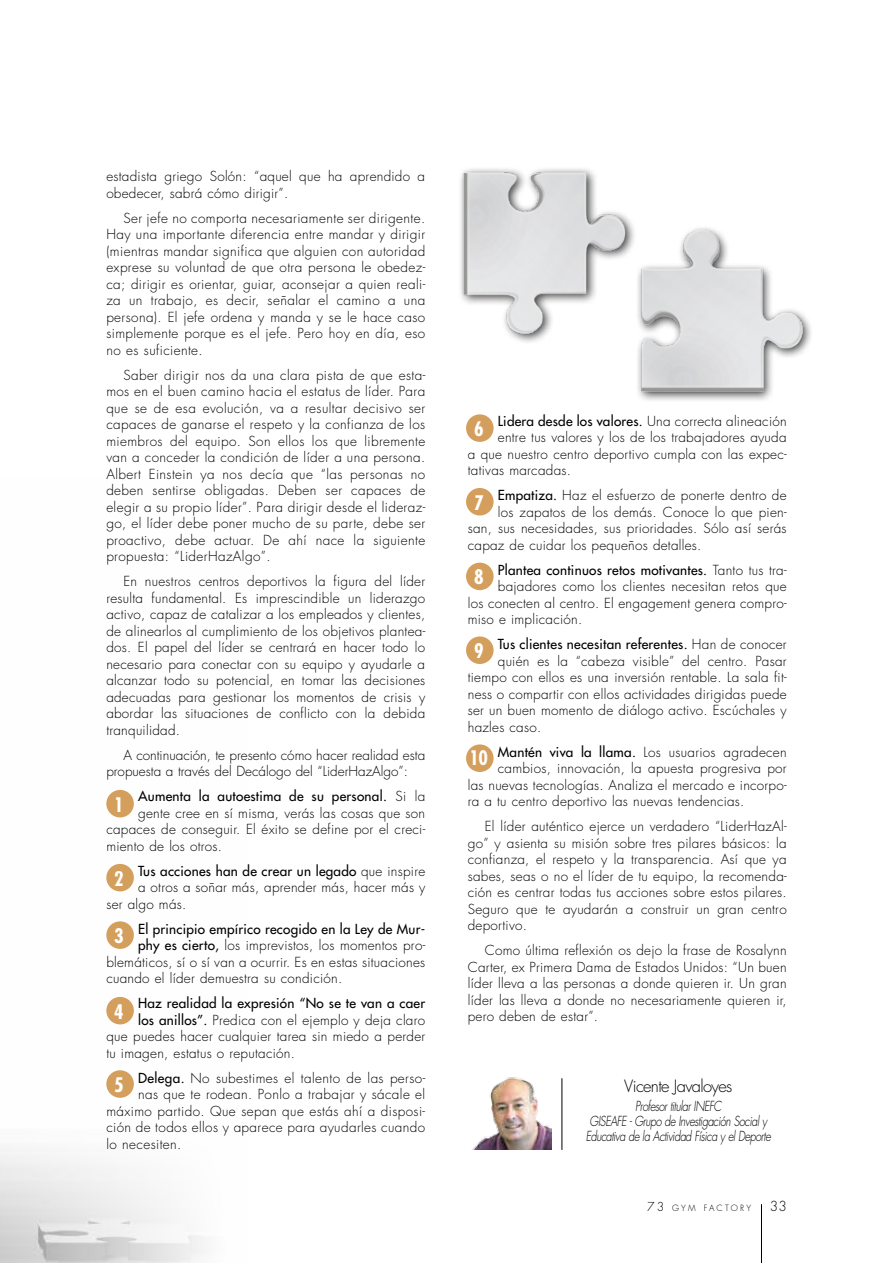
<style>
.page{position:relative;width:893px;height:1263px;background:#fff}
.page>*{position:absolute;margin:0;border:0;box-sizing:border-box;transform-origin:0 0}
.t1{font:700 condensed 19.5px "Futura Std";color:#fff}
.t2{font:300 16.5px "Futura Std";letter-spacing:-.04em;color:#000}
.t3{font:300 13.5px/16.5px "Futura Std";letter-spacing:.02em;color:#000;text-align:justify}
.t4{font:500 13.5px "Futura Std";letter-spacing:.02em;color:#000}
.t5{font:italic 300 13.5px/15px "Futura Std";letter-spacing:-.04em;color:#000;text-align:center;scale:.8 1}
.t6{font:300 13.5px/16.5px "Futura Std";color:#000}
.t7{font:300 8.4px "Futura Std";letter-spacing:.255em;color:#000}
.s1{font-weight:300}
.s2{font-weight:500}
.s3{font-size:12px}
</style>
<div class="page">
<img style="left:0;top:789px;width:205px;height:474px">
<hr style="left:761px;top:1204px;width:1px;height:59px;background:#000">
<hr style="left:562px;top:1078px;width:1px;height:72px;background:#000">
<img style="left:471px;top:1077px;width:81px;height:73px">
<div style="left:458px;top:166px;width:179px;height:178px;background:#000;opacity:.75"></div>
<img style="left:458px;top:166px;width:179px;height:173px">
<img style="left:615px;top:217px;width:193px;height:184px">
<div style="left:106px;top:790px;width:28px;height:27px;background:#d49f5d;border-radius:50%"></div>
<div style="left:106px;top:864px;width:28px;height:27px;background:#d49f5d;border-radius:50%"></div>
<div style="left:106px;top:921px;width:28px;height:28px;background:#d49f5d;border-radius:50%"></div>
<div style="left:106px;top:997px;width:28px;height:27px;background:#d49f5d;border-radius:50%"></div>
<div style="left:106px;top:1070px;width:28px;height:28px;background:#d49f5d;border-radius:50%"></div>
<div style="left:466px;top:414px;width:28px;height:28px;background:#d49f5d;border-radius:50%"></div>
<div style="left:466px;top:488px;width:28px;height:27px;background:#d49f5d;border-radius:50%"></div>
<div style="left:466px;top:563px;width:28px;height:27px;background:#d49f5d;border-radius:50%"></div>
<div style="left:466px;top:636px;width:28px;height:28px;background:#d49f5d;border-radius:50%"></div>
<div style="left:466px;top:744px;width:28px;height:28px;background:#d49f5d;border-radius:50%"></div>
<p class="t3" style="left:106px;top:168px;width:320px">estadista griego Solón: “aquel que ha aprendido a obedecer, sabrá cómo dirigir”.</p>
<p class="t3" style="left:106px;top:210px;width:320px;text-indent:17px">Ser jefe no comporta necesariamente ser dirigente.<br>Hay una importante diferencia entre mandar y dirigir (mientras mandar significa que alguien con autoridad exprese su voluntad de que otra persona le obedez&shy;ca; dirigir es orientar, guiar, aconsejar a quien reali&shy;za un trabajo, es decir, señalar el camino a una persona). El jefe ordena y manda y se le hace caso simplemente porque es el jefe. Pero hoy en día, eso no es suficiente.</p>
<p class="t3" style="left:106px;top:367px;width:320px;text-indent:17px">Saber dirigir nos da una clara pista de que esta&shy;mos en el buen camino hacia el estatus de líder. Para que se de esa evolución, va a resultar decisivo ser capaces de ganarse el respeto y la confianza de los miembros del equipo. Son ellos los que libremente van a conceder la condición de líder a una persona.<br>Albert Einstein ya nos decía que “las personas no deben sentirse obligadas. Deben ser capaces de elegir a su propio líder”. Para dirigir desde el lideraz&shy;go, el líder debe poner mucho de su parte, debe ser proactivo, debe actuar. De ahí nace la siguiente propuesta: “LiderHazAlgo”.</p>
<p class="t3" style="left:106px;top:573px;width:320px;text-indent:17px">En nuestros centros deportivos la figura del líder resulta fundamental. Es imprescindible un liderazgo activo, capaz de catalizar a los empleados y clientes, de alinearlos al cumplimiento de los objetivos plantea&shy;dos. El papel del líder se centrará en hacer todo lo necesario para conectar con su equipo y ayudarle a alcanzar todo su potencial, en tomar las decisiones adecuadas para gestionar los momentos de crisis y abordar las situaciones de conflicto con la debida tranquilidad.</p>
<p class="t6" style="left:106px;top:747px;width:320px;text-indent:17px">A continuación, te presento cómo hacer realidad esta propuesta a través del Decálogo del “LiderHazAlgo”:</p>
<p class="t4" style="left:138px;top:788px;width:289px">Aumenta la autoestima de su personal. <span class="s1">Si la</span></p>
<p class="t3" style="left:138px;top:805px;width:289px">gente cree en sí misma, verás las cosas que son</p>
<p class="t3" style="left:106px;top:821px;width:320px">capaces de conseguir. El éxito se define por el creci-</p>
<p class="t3" style="left:106px;top:838px;width:117px">miento de los otros.</p>
<p class="t4" style="left:138px;top:862px;width:289px">Tus acciones han de crear un legado <span class="s1">que inspire</span></p>
<p class="t3" style="left:138px;top:879px;width:289px">a otros a soñar más, aprender más, hacer más y</p>
<p class="t3" style="left:106px;top:896px;width:82px">ser algo más.</p>
<p class="t4" style="left:138px;top:920px;width:289px">El principio empírico recogido en la Ley de Mur-</p>
<p class="t3" style="left:138px;top:937px;width:289px"><span class="s2">phy es cierto,</span> los imprevistos, los momentos pro-</p>
<p class="t3" style="left:106px;top:954px;width:320px">blemáticos, sí o sí van a ocurrir. Es en estas situaciones</p>
<p class="t3" style="left:106px;top:970px;width:237px">cuando el líder demuestra su condición.</p>
<p class="t4" style="left:138px;top:995px;width:289px">Haz realidad la expresión “No se te van a caer</p>
<p class="t3" style="left:138px;top:1012px;width:289px"><span class="s2">los anillos”.</span> Predica con el ejemplo y deja claro</p>
<p class="t3" style="left:106px;top:1028px;width:320px">que puedes hacer cualquier tarea sin miedo a perder</p>
<p class="t3" style="left:106px;top:1045px;width:190px">tu imagen, estatus o reputación.</p>
<p class="t3" style="left:138px;top:1070px;width:289px"><span class="s2">Delega.</span> No subestimes el talento de las perso-</p>
<p class="t3" style="left:138px;top:1086px;width:289px">nas que te rodean. Ponlo a trabajar y sácale el</p>
<p class="t3" style="left:106px;top:1103px;width:320px">máximo partido. Que sepan que estás ahí a disposi-</p>
<p class="t3" style="left:106px;top:1119px;width:320px">ción de todos ellos y aparece para ayudarles cuando</p>
<p class="t3" style="left:106px;top:1136px;width:77px">lo necesiten.</p>
<h1 class="t1" style="left:114px;top:792px;width:11px">1</h1>
<h1 class="t1" style="left:114px;top:866px;width:11px">2</h1>
<h1 class="t1" style="left:114px;top:924px;width:11px">3</h1>
<h1 class="t1" style="left:114px;top:999px;width:11px">4</h1>
<h1 class="t1" style="left:114px;top:1073px;width:11px">5</h1>
<p class="t4" style="left:498px;top:412px;width:290px">Lidera desde los valores. <span class="s1">Una correcta alineación</span></p>
<p class="t3" style="left:498px;top:429px;width:290px">entre tus valores y los de los trabajadores ayuda</p>
<p class="t3" style="left:468px;top:446px;width:320px">a que nuestro centro deportivo cumpla con las expec-</p>
<p class="t3" style="left:468px;top:462px;width:105px">tativas marcadas.</p>
<p class="t3" style="left:498px;top:487px;width:290px"><span class="s2">Empatiza.</span> Haz el esfuerzo de ponerte dentro de</p>
<p class="t3" style="left:498px;top:504px;width:290px">los zapatos de los demás. Conoce lo que pien-</p>
<p class="t3" style="left:468px;top:520px;width:320px">san, sus necesidades, sus prioridades. Sólo así serás</p>
<p class="t3" style="left:468px;top:537px;width:235px">capaz de cuidar los pequeños detalles.</p>
<p class="t4" style="left:498px;top:561px;width:290px">Plantea continuos retos motivantes. <span class="s1">Tanto tus tra-</span></p>
<p class="t3" style="left:498px;top:578px;width:290px">bajadores como los clientes necesitan retos que</p>
<p class="t3" style="left:468px;top:595px;width:320px">los conecten al centro. El engagement genera compro-</p>
<p class="t3" style="left:468px;top:611px;width:116px">miso e implicación.</p>
<p class="t4" style="left:498px;top:636px;width:290px">Tus clientes necesitan referentes. <span class="s1">Han de conocer</span></p>
<p class="t3" style="left:498px;top:653px;width:290px">quién es la “cabeza visible” del centro. Pasar</p>
<p class="t3" style="left:468px;top:669px;width:320px">tiempo con ellos es una inversión rentable. La sala fit-</p>
<p class="t3" style="left:468px;top:686px;width:320px">ness o compartir con ellos actividades dirigidas puede</p>
<p class="t3" style="left:468px;top:702px;width:320px">ser un buen momento de diálogo activo. Escúchales y</p>
<p class="t3" style="left:468px;top:719px;width:75px">hazles caso.</p>
<p class="t3" style="left:498px;top:744px;width:290px"><span class="s2">Mantén viva la llama.</span> Los usuarios agradecen</p>
<p class="t3" style="left:498px;top:760px;width:290px">cambios, innovación, la apuesta progresiva por</p>
<p class="t3" style="left:468px;top:777px;width:320px">las nuevas tecnologías. Analiza el mercado e incorpo-</p>
<p class="t3" style="left:468px;top:793px;width:278px">ra a tu centro deportivo las nuevas tendencias.</p>
<p class="t3" style="left:468px;top:818px;width:320px;text-indent:17px">El líder auténtico ejerce un verdadero “LiderHazAl&shy;go” y asienta su misión sobre tres pilares básicos: la confianza, el respeto y la transparencia. Así que ya sabes, seas o no el líder de tu equipo, la recomenda&shy;ción es centrar todas tus acciones sobre estos pilares.<br>Seguro que te ayudarán a construir un gran centro deportivo.</p>
<p class="t3" style="left:468px;top:942px;width:320px;text-indent:17px">Como última reflexión os dejo la frase de Rosalynn Carter, ex Primera Dama de Estados Unidos: “Un buen líder lleva a las personas a donde quieren ir. Un gran líder las lleva a donde no necesariamente quieren ir, pero deben de estar”.</p>
<h1 class="t1" style="left:474px;top:417px;width:11px">6</h1>
<h1 class="t1" style="left:474px;top:490px;width:11px">7</h1>
<h1 class="t1" style="left:474px;top:565px;width:11px">8</h1>
<h1 class="t1" style="left:474px;top:639px;width:11px">9</h1>
<h1 class="t1" style="left:469px;top:746px;width:20px">10</h1>
<p class="t2" style="left:624px;top:1076px;width:110px">Vicente Javaloyes</p>
<p class="t5" style="left:586px;top:1099px;width:233px">Profesor titular INEFC<br>GISEAFE - Grupo de Investigación Social y<br>Educativa de la Actividad Física y el Deporte</p>
<p class="t7" style="left:647px;top:1203px;width:105px"><span class="s3">73</span> GYM FACTORY</p>
<p class="t3" style="left:770px;top:1198px;width:18px">33</p>
</div>
